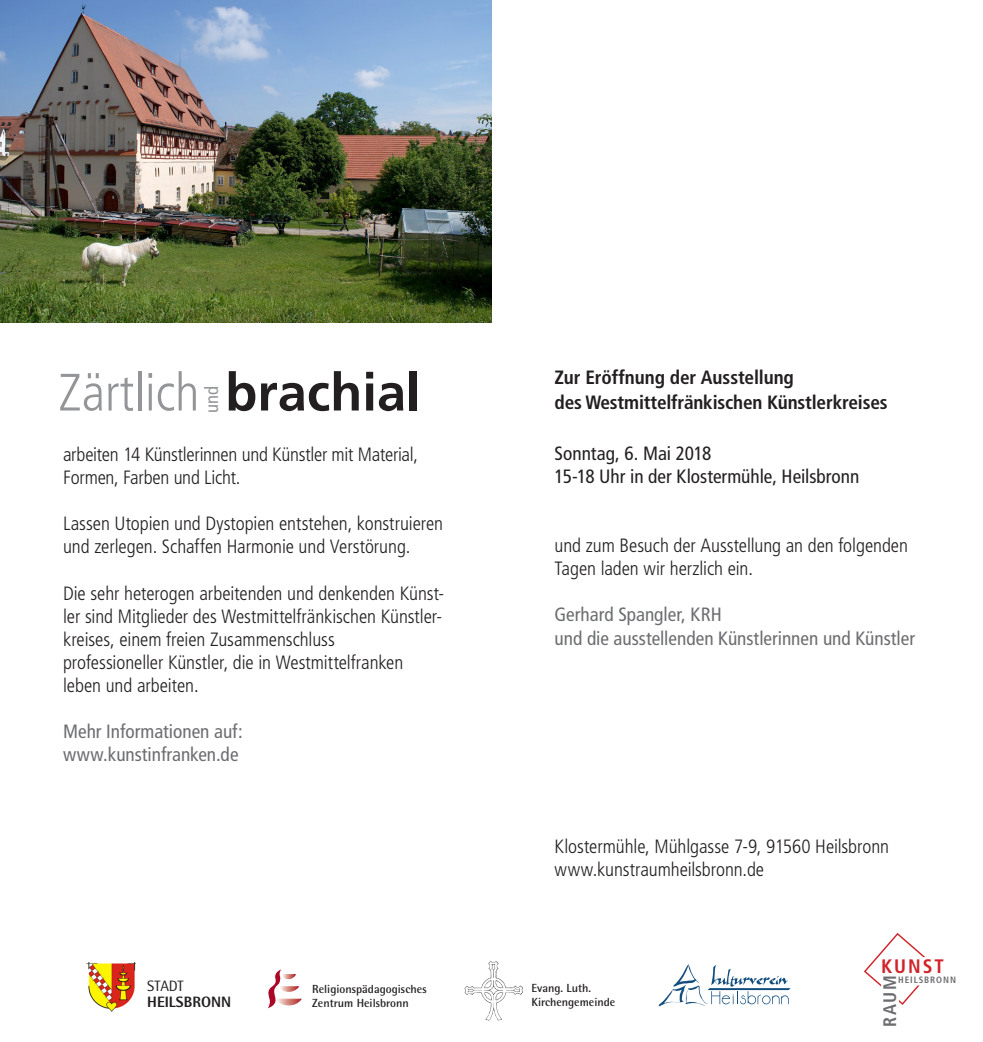
<style>
.page{position:relative;width:983px;height:1042px;background:#fff}
.page>*{position:absolute;margin:0;border:0;box-sizing:border-box;transform-origin:0 0}
.t1{font:300 condensed 52.5px "Frutiger";color:#939598}
.t2{font:700 52.5px "Frutiger";color:#231f20}
.t3{font:700 condensed 19.6px "Frutiger";letter-spacing:.1em;color:#d1232a}
.brot{font:300 condensed 19.25px/23.1px "Frutiger";letter-spacing:-.005em;color:#231f20}
.brot-2{font:condensed 19.25px "Frutiger";color:#6c6d70}
.brot-3{font:700 condensed 19.25px "Frutiger";letter-spacing:-.01em;color:#231f20}
.brot-4{font:condensed 19.25px/23.1px "Frutiger";letter-spacing:-.005em;color:#231f20}
.t4{font:condensed 18.55px "Frutiger";color:#939598}
.t5{font:700 condensed 18.03px "Frutiger";color:#6c6d70}
.t6{font:800 15.05px "Rotis Semi Sans";color:#231f20}
.t7{font:15.05px "Rotis Semi Sans";letter-spacing:-.01em;color:#231f20}
.t8{font:700 11.72px "Rotis Semi Sans";color:#231f20}
.t9{font:700 condensed 9.28px "Frutiger";letter-spacing:.1em;color:#6c6d70}
</style>
<div class="page">
<svg style="left:658px;top:964px;width:132px;height:42px"></svg>
<img style="left:464px;top:961px;width:59px;height:60px">
<img style="left:87px;top:962px;width:48px;height:49px">
<svg style="left:268px;top:969px;width:34px;height:39px"></svg>
<svg style="left:864px;top:933px;width:61px;height:72px"></svg>
<img style="left:0;top:0;width:491px;height:322px">
<p class="t2" style="left:225px;top:361px;width:197px">brachial</p>
<p class="brot-3" style="left:554px;top:366px;width:241px">Zur Eröffnung der Ausstellung</p>
<p class="t1" style="left:58px;top:362px;width:142px">Zärtlich</p>
<p class="t4" style="left:201px;top:413px;width:28px;rotate:-90deg">und</p>
<p class="brot-3" style="left:554px;top:391px;width:334px">des Westmittelfränkischen Künstlerkreises</p>
<p class="brot-4" style="left:554px;top:442px;width:306px">Sonntag, 6. Mai 2018<br>15-18 Uhr in der Klostermühle, Heilsbronn</p>
<p class="brot" style="left:63px;top:443px;width:356px">arbeiten 14 Künstlerinnen und Künstler mit Material,<br>Formen, Farben und Licht.</p>
<p class="brot" style="left:63px;top:512px;width:381px">Lassen Utopien und Dystopien entstehen, konstruieren und zerlegen. Schaffen Harmonie und Verstörung.</p>
<p class="brot" style="left:63px;top:582px;width:382px;text-align:justify">Die sehr heterogen arbeitenden und denkenden Künst&shy;ler sind Mitglieder des Westmittelfränkischen Künstler&shy;kreises, einem freien Zusammenschluss</p>
<p class="brot" style="left:63px;top:651px;width:342px">professioneller Künstler, die in Westmittelfranken leben und arbeiten.</p>
<p class="brot-2" style="left:63px;top:720px;width:181px">Mehr Informationen auf:</p>
<p class="brot-2" style="left:63px;top:743px;width:177px">www.kunstinfranken.de</p>
<p class="brot" style="left:554px;top:534px;width:355px">und zum Besuch der Ausstellung an den folgenden</p>
<p class="brot" style="left:554px;top:557px;width:200px">Tagen laden wir herzlich ein.</p>
<p class="brot-2" style="left:554px;top:603px;width:169px">Gerhard Spangler, KRH</p>
<p class="brot-2" style="left:554px;top:627px;width:362px">und die ausstellenden Künstlerinnen und Künstler</p>
<p class="t7" style="left:147px;top:977px;width:38px">STADT</p>
<p class="t6" style="left:147px;top:992px;width:85px">HEILSBRONN</p>
<p class="t8" style="left:312px;top:981px;width:116px">Religionspädagogisches</p>
<p class="t8" style="left:312px;top:996px;width:98px">Zentrum Heilsbronn</p>
<p class="brot" style="left:554px;top:834px;width:336px">Klostermühle, Mühlgasse 7-9, 91560 Heilsbronn</p>
<p class="brot" style="left:554px;top:857px;width:211px">www.kunstraumheilsbronn.de</p>
<p class="t8" style="left:531px;top:981px;width:61px">Evang. Luth.</p>
<p class="t8" style="left:531px;top:995px;width:85px">Kirchengemeinde</p>
<p class="t3" style="left:880px;top:955px;width:64px">KUNST</p>
<p class="t9" style="left:897px;top:974px;width:59px">HEILSBRONN</p>
<p class="t5" style="left:879px;top:1027px;width:53px;rotate:-90deg">RAUM</p>
</div>
